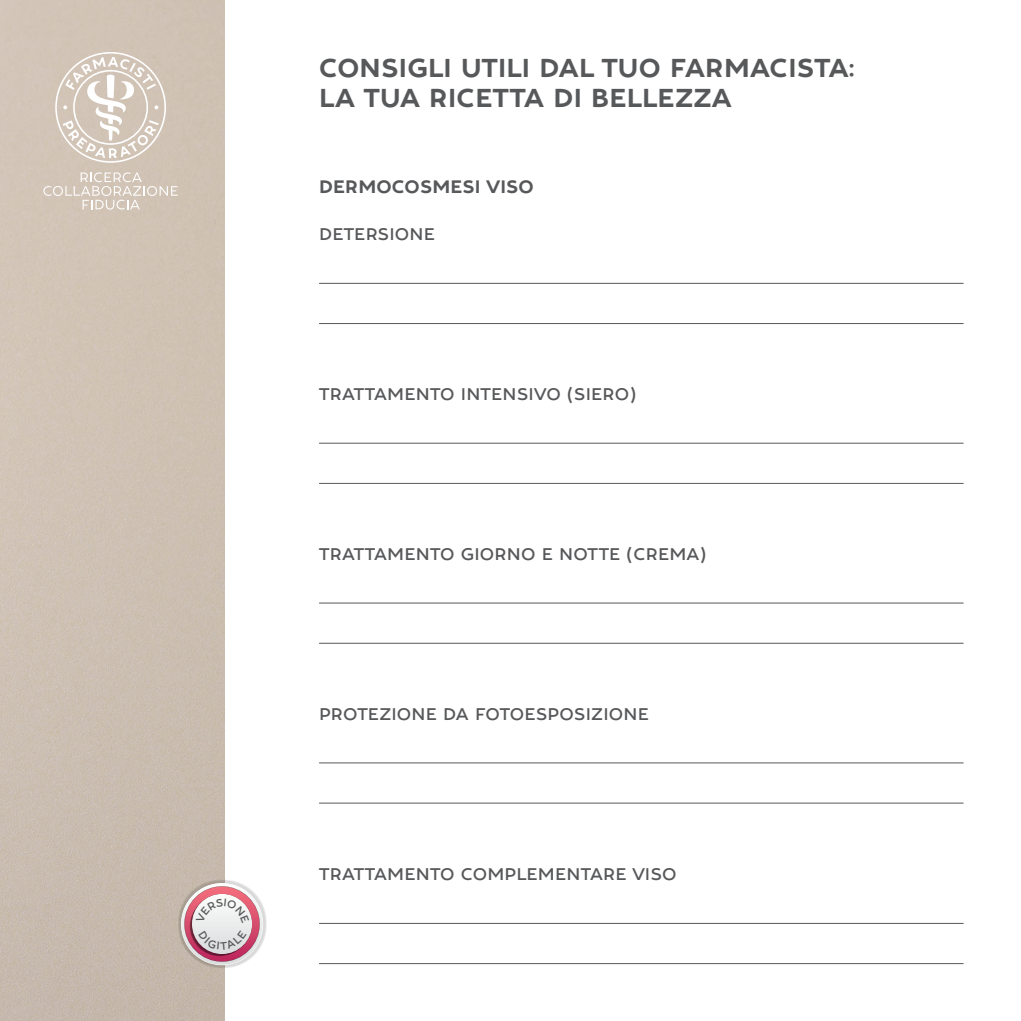
<style>
.page{position:relative;width:1021px;height:1021px;background:#fff}
.page>*{position:absolute;margin:0;border:0;box-sizing:border-box;transform-origin:0 0}
.t1{font:25.88px/29.2px "Tide Sans 500 Dudette";letter-spacing:.01em;color:#57585a}
.t2{font:18px "Tide Sans 500 Dudette";letter-spacing:.01em;color:#57585a}
.t3{font:16.88px "Tide Sans 400 Lil Dude";letter-spacing:.01em;color:#57585a}
</style>
<div class="page">
<img style="left:0;top:0;width:224px;height:1020px">
<hr style="left:319px;top:283px;width:644px;height:1px;background:#57585a">
<hr style="left:319px;top:323px;width:644px;height:1px;background:#57585a">
<svg style="left:43px;top:172px;width:135px;height:37px;background:#d7cbbf"></svg>
<svg style="left:55px;top:52px;width:111px;height:111px"></svg>
<hr style="left:319px;top:443px;width:644px;height:1px;background:#57585a">
<hr style="left:319px;top:483px;width:644px;height:1px;background:#57585a">
<hr style="left:319px;top:602px;width:644px;height:1px;background:#57585a">
<hr style="left:319px;top:643px;width:644px;height:1px;background:#57585a">
<hr style="left:319px;top:762px;width:644px;height:1px;background:#57585a">
<hr style="left:319px;top:802px;width:644px;height:1px;background:#57585a">
<hr style="left:319px;top:923px;width:644px;height:1px;background:#57585a">
<hr style="left:319px;top:963px;width:644px;height:1px;background:#57585a">
<svg style="left:181px;top:883px;width:82px;height:81px"></svg>
<svg style="left:184px;top:886px;width:76px;height:75px"></svg>
<h1 class="t1" style="left:319px;top:55px;width:537px">CONSIGLI UTILI DAL TUO FARMACISTA:<br>LA TUA RICETTA DI BELLEZZA</h1>
<p class="t2" style="left:319px;top:175px;width:216px">DERMOCOSMESI VISO</p>
<p class="t3" style="left:319px;top:223px;width:117px">DETERSIONE</p>
<p class="t3" style="left:319px;top:383px;width:318px">TRATTAMENTO INTENSIVO (SIERO)</p>
<p class="t3" style="left:319px;top:543px;width:388px">TRATTAMENTO GIORNO E NOTTE (CREMA)</p>
<p class="t3" style="left:319px;top:703px;width:331px">PROTEZIONE DA FOTOESPOSIZIONE</p>
<p class="t3" style="left:319px;top:863px;width:359px">TRATTAMENTO COMPLEMENTARE VISO</p>
</div>
